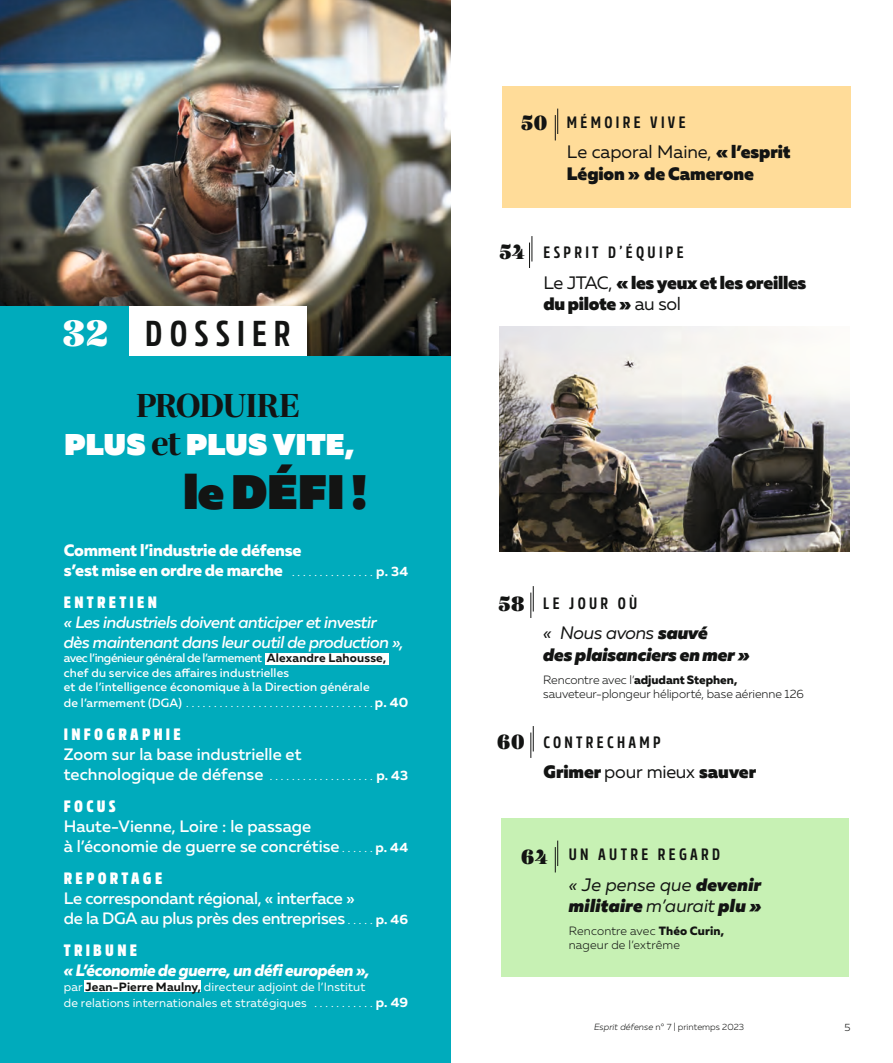
<style>
.page{position:relative;width:893px;height:1063px;background:#fff}
.page>*{position:absolute;margin:0;border:0;box-sizing:border-box;transform-origin:0 0}
.t1{font:800 48.45px "Muller";color:#131413}
.t2{font:700 36px "Rockeby Cd";letter-spacing:.195em;color:#131413}
.t3{font:700 33.9px "Gabriela";letter-spacing:-.055em;color:#131413}
.t4{font:800 30px "Muller";letter-spacing:.01em;color:#fff}
.t5{font:900 21px "Gabriela Alt";letter-spacing:.005em;color:#131413}
.t6{font:900 18px/21.6px "Muller";letter-spacing:-.015em;color:#131413}
.t7{font:italic 900 18px/21.6px "Muller";letter-spacing:.01em;color:#131413}
.t8{font:italic 900 18px/21.6px "Muller";letter-spacing:-.01em;color:#131413}
.t9{font:500 16.5px/19.8px "Muller";color:#fff}
.t10{font:italic 500 16.5px/19.8px "Muller";letter-spacing:-.025em;color:#fff}
.t11{font:800 16.5px/19.8px "Muller";letter-spacing:-.015em;color:#fff}
.t12{font:700 16.5px "Rockeby Cd";letter-spacing:.2em;color:#131413}
.t13{font:900 16.5px "Rockeby Cd";letter-spacing:.2em;color:#fff}
.t14{font:italic 800 16.5px "Muller";letter-spacing:-.025em;color:#fff}
.t15{font:12px/16.2px "Muller";letter-spacing:.015em;color:#fff}
.t16{font:500 12px/14.4px "Muller";letter-spacing:.01em;color:#fff}
.t17{font:300 12px/14.4px "Muller";letter-spacing:-.005em;color:#131413}
.t18{font:300 12px/14.4px "Muller";letter-spacing:.015em;color:#131413}
.t19{font:300 10.5px "Muller";color:#131413}
.t20{font:300 9px "Muller";color:#131413}
.s1{font-family:"Gabriela Alt";font-weight:900;font-size:37.5px;color:#fff}
.s2{font-family:"Gabriela";font-weight:700;font-size:33.9px;color:#131413}
.s3{font-weight:400;font-size:12px}
.s4{font-weight:700;font-size:13.5px}
.s5{font-weight:700;color:#131413}
.s6{font-weight:500}
.s7{font-weight:400}
.s8{font-weight:800}
.s9{font-style:italic}
</style>
<div class="page">
<svg style="left:530px;top:726px;width:4px;height:32px"></svg>
<div style="left:502px;top:818px;width:347px;height:159px;background:#c7f1b4"></div>
<svg style="left:555px;top:841px;width:3px;height:31px"></svg>
<div style="left:0;top:213px;width:451px;height:850px;background:#00abbc"></div>
<img style="left:0;top:0;width:451px;height:356px">
<div style="left:0;top:306px;width:133px;height:59px;background:#00abbc"></div>
<div style="left:129px;top:306px;width:178px;height:50px;background:#fff"></div>
<div style="left:266px;top:653px;width:123px;height:12px;background:#fff"></div>
<div style="left:84px;top:980px;width:117px;height:12px;background:#fff"></div>
<svg style="left:530px;top:586px;width:4px;height:32px"></svg>
<div style="left:502px;top:86px;width:348px;height:121px;background:#ffdc99"></div>
<svg style="left:555px;top:109px;width:3px;height:31px"></svg>
<svg style="left:529px;top:236px;width:4px;height:32px"></svg>
<img style="left:499px;top:326px;width:350px;height:225px">
<h2 class="t2" style="left:62px;top:313px;width:230px"><span class="s1">32</span> DOSSIER</h2>
<h3 class="t3" style="left:136px;top:384px;width:166px">PRODUIRE</h3>
<h3 class="t4" style="left:64px;top:426px;width:291px">PLUS <span class="s2">et</span> PLUS VITE,</h3>
<h1 class="t1" style="left:183px;top:461px;width:185px">le DÉFI !</h1>
<p class="t11" style="left:64px;top:540px;width:346px">Comment l’industrie de défense<br>s’est mise en ordre de marche <span class="s3">. . . . . . . . . . . . . . .</span> <span class="s4">p. 34</span></p>
<p class="t13" style="left:64px;top:593px;width:95px">ENTRETIEN</p>
<p class="t10" style="left:64px;top:612px;width:341px">« Les industriels doivent anticiper et investir dès maintenant dans leur outil de production »,</p>
<p class="t16" style="left:64px;top:651px;width:324px">avec l’ingénieur général de l’armement <span class="s5">Alexandre Lahousse, </span>chef du service des affaires industrielles<br>et de l’intelligence économique à la Direction générale</p>
<p class="t15" style="left:64px;top:695px;width:346px"><span class="s6">de l’armement (DGA)</span> . . . . . . . . . . . . . . . . . . . . . . . . . . . . . . . . . <span class="s4">p. 40</span></p>
<p class="t13" style="left:64px;top:724px;width:119px">INFOGRAPHIE</p>
<p class="t9" style="left:64px;top:744px;width:346px">Zoom sur la base industrielle et technologique de défense <span class="s3">. . . . . . . . . . . . . . . . . . .</span> <span class="s4">p. 43</span></p>
<p class="t13" style="left:64px;top:796px;width:54px">FOCUS</p>
<p class="t9" style="left:64px;top:816px;width:346px">Haute-Vienne, Loire : le passage<br>à l’économie de guerre se concrétise <span class="s3">. . . . .</span> <span class="s4">p. 44</span></p>
<p class="t13" style="left:64px;top:868px;width:100px">REPORTAGE</p>
<p class="t9" style="left:64px;top:888px;width:346px">Le correspondant régional, « interface »<br>de la DGA au plus près des entreprises <span class="s3">. . . . .</span> <span class="s4">p. 46</span></p>
<p class="t13" style="left:64px;top:941px;width:75px">TRIBUNE</p>
<p class="t14" style="left:64px;top:960px;width:307px">« L’économie de guerre, un défi européen »,</p>
<p class="t15" style="left:64px;top:978px;width:346px">par <span class="s5">Jean-Pierre Maulny,</span> directeur adjoint de l’Institut<br>de relations internationales et stratégiques . . . . . . . . . . . <span class="s4">p. 49</span></p>
<p class="t5" style="left:521px;top:109px;width:28px">50</p>
<p class="t12" style="left:567px;top:113px;width:120px">MÉMOIRE VIVE</p>
<p class="t6" style="left:567px;top:142px;width:225px"><span class="s7">Le caporal Maine,</span> « l’esprit<br>Légion » de Camerone</p>
<p class="t5" style="left:499px;top:239px;width:27px">54</p>
<p class="t12" style="left:544px;top:243px;width:142px">ESPRIT D’ÉQUIPE</p>
<p class="t6" style="left:544px;top:272px;width:264px"><span class="s7">Le JTAC,</span> « les yeux et les oreilles du pilote » <span class="s7">au sol</span></p>
<p class="t5" style="left:498px;top:591px;width:28px">58</p>
<p class="t5" style="left:497px;top:729px;width:29px">60</p>
<p class="t12" style="left:543px;top:594px;width:96px">LE JOUR OÙ</p>
<p class="t8" style="left:543px;top:622px;width:208px"><span class="s7">« Nous avons</span> sauvé<br>des plaisanciers en mer»</p>
<p class="t17" style="left:543px;top:672px;width:262px">Rencontre avec l’<span class="s8">adjudant Stephen, </span>sauveteur-plongeur héliporté, base aérienne 126</p>
<p class="t12" style="left:544px;top:733px;width:119px">CONTRECHAMP</p>
<p class="t6" style="left:544px;top:761px;width:214px">Grimer <span class="s7">pour mieux</span> sauver</p>
<p class="t5" style="left:521px;top:844px;width:28px">64</p>
<p class="t12" style="left:569px;top:845px;width:153px">UN AUTRE REGARD</p>
<p class="t7" style="left:569px;top:873px;width:194px"><span class="s7">« Je pense que</span> devenir militaire <span class="s7">m’aurait</span> plu »</p>
<p class="t18" style="left:569px;top:924px;width:157px">Rencontre avec <span class="s8">Théo Curin, </span>nageur de l’extrême</p>
<p class="t20" style="left:594px;top:1021px;width:152px"><span class="s9">Esprit défense</span> n° 7 | printemps 2023</p>
<p class="t19" style="left:844px;top:1021px;width:8px">5</p>
</div>
